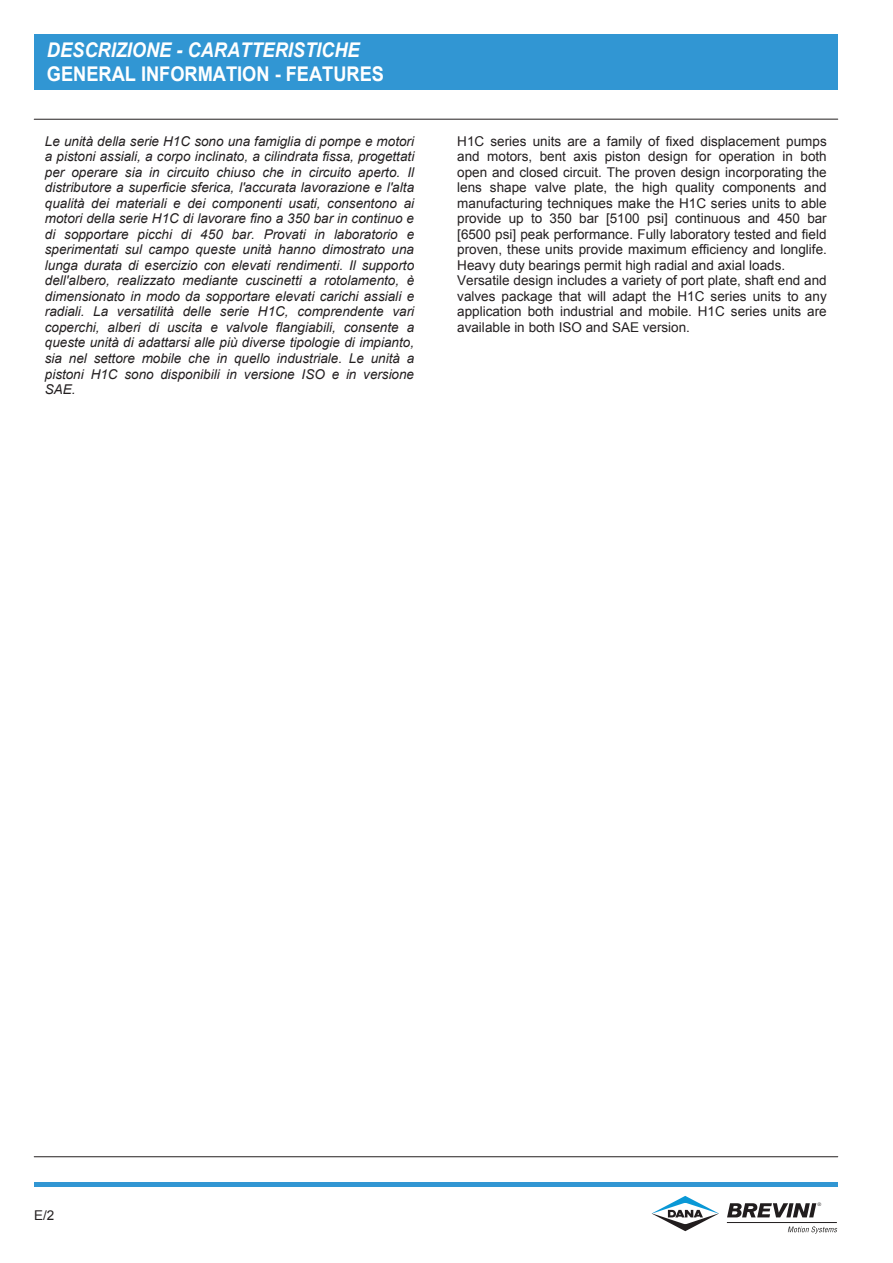
<style>
.page{position:relative;width:893px;height:1263px;background:#fff}
.page>*{position:absolute;margin:0;border:0;box-sizing:border-box;transform-origin:0 0}
.t1{font:italic 700 20.25px "Arial";color:#fff;scale:.9 1}
.t2{font:700 20.25px "Arial";color:#fff;scale:.9 1}
.t3{font:italic 13.5px/15.5px "Arial";color:#231f20;text-align:justify}
.t4{font:13.5px/15.6px "Arial";color:#231f20}
.t5{font:300 4.8px "Helvetica Neue";color:#201e1e}
</style>
<div class="page">
<div style="left:34px;top:34px;width:804px;height:55px;background:#3196d3"></div>
<hr style="left:34px;top:119px;width:804px;height:1px;background:#231f20">
<hr style="left:34px;top:1157px;width:804px;height:1px;background:#231f20">
<hr style="left:34px;top:1182px;width:804px;height:4px;background:#3196d3">
<svg style="left:651px;top:1196px;width:68px;height:36px"></svg>
<svg style="left:788px;top:1226px;width:49px;height:8px"></svg>
<svg style="left:727px;top:1203px;width:89px;height:14px"></svg>
<hr style="left:727px;top:1222px;width:110px;height:1px;background:#211d1e">
<h1 class="t1" style="left:47px;top:39px;width:349px">DESCRIZIONE - CARATTERISTICHE</h1>
<h1 class="t2" style="left:47px;top:62px;width:376px">GENERAL INFORMATION - FEATURES</h1>
<p class="t3" style="left:45px;top:133px;width:371px">Le unità della serie H1C sono una famiglia di pompe e motori a pistoni assiali, a corpo inclinato, a cilindrata fissa, progettati per operare sia in circuito chiuso che in circuito aperto. Il distributore a superficie sferica, l'accurata lavorazione e l'alta qualità dei materiali e dei componenti usati, consentono ai motori della serie H1C di lavorare fino a 350 bar in continuo e di sopportare picchi di 450 bar. Provati in laboratorio e sperimentati sul campo queste unità hanno dimostrato una lunga durata di esercizio con elevati rendimenti. Il supporto dell'albero, realizzato mediante cuscinetti a rotolamento, è dimensionato in modo da sopportare elevati carichi assiali e radiali. La versatilità delle serie H1C, comprendente vari coperchi, alberi di uscita e valvole flangiabili, consente a queste unità di adattarsi alle più diverse tipologie di impianto, sia nel settore mobile che in quello industriale. Le unità a pistoni H1C sono disponibili in versione ISO e in versione SAE.</p>
<p class="t4" style="left:457px;top:133px;width:371px">H1C series units are a family of fixed displacement pumps and motors, bent axis piston design for operation in both open and closed circuit. The proven design incorporating the lens shape valve plate, the high quality components and manufacturing techniques make the H1C series units to able provide up to 350 bar [5100 psi] continuous and 450 bar [6500 psi] peak performance. Fully laboratory tested and field proven, these units provide maximum efficiency and longlife.<br>Heavy duty bearings permit high radial and axial loads.<br>Versatile design includes a variety of port plate, shaft end and valves package that will adapt the H1C series units to any application both industrial and mobile. H1C series units are available in both ISO and SAE version.</p>
<p class="t4" style="left:34px;top:1208px;width:22px">E/2</p>
<p class="t5" style="left:817px;top:1203px;width:5px">®</p>
</div>
